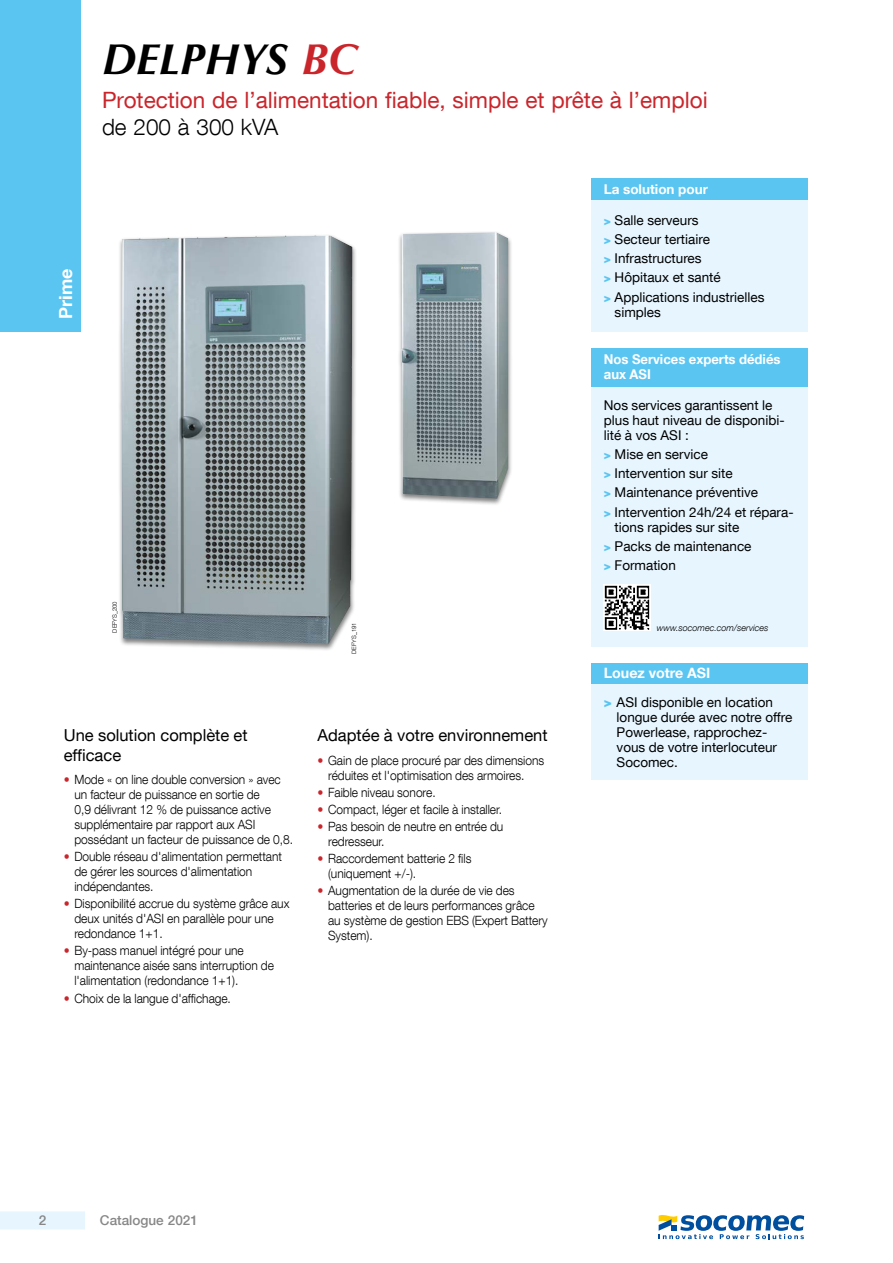
<style>
.page{position:relative;width:893px;height:1263px;background:#fff}
.page>*{position:absolute;margin:0;border:0;box-sizing:border-box;transform-origin:0 0}
.t1{font:italic 700 43.5px "Optima LT Std";color:#000}
.t2{font:22.5px "Helvetica Neue LT Com";color:#ca252b}
.t3{font:300 22.5px "Helvetica Neue LT Com";color:#000}
.t4{font:700 18px "Helvetica Neue LT Com";color:#fff}
.t5{font:16.5px/19.5px "Helvetica Neue LT Com";color:#000}
.t6{font:700 14.25px "Helvetica Neue LT Com";color:#fff}
.t7{font:13.5px/19.2px "Helvetica Neue LT Com";color:#000}
.t8{font:700 13.5px/15px "Helvetica Neue LT Com";color:#fff}
.t9{font:500 13.5px "Helvetica Neue LT Com";color:#878787}
.t10{font:300 12.75px/15px "Helvetica Neue LT Com";letter-spacing:-.005em;color:#000;scale:.94 1}
.t11{font:italic 300 9px "Helvetica Neue LT Com";color:#000}
.t12{font:300 6px "Helvetica Neue LT Com";color:#000}
.s1{color:#ca252b}
.s2{font-weight:900;font-size:12px;color:#5bc5f2}
.s3{font-weight:900;color:#5bc5f2}
</style>
<div class="page">
<div style="left:0;top:1211px;width:85px;height:18px;background:#e6f5fe"></div>
<div style="left:0;top:0;width:81px;height:332px;background:#5bc5f2"></div>
<div style="left:591px;top:179px;width:217px;height:153px;background:#e6f5fe"></div>
<div style="left:591px;top:179px;width:217px;height:21px;background:#5bc5f2"></div>
<div style="left:591px;top:349px;width:217px;height:297px;background:#e6f5fe"></div>
<div style="left:591px;top:349px;width:217px;height:38px;background:#5bc5f2"></div>
<img style="left:604px;top:584px;width:47px;height:47px">
<div style="left:398px;top:231px;width:115px;height:275px;background:#000;opacity:.5"></div>
<img style="left:402px;top:232px;width:106px;height:267px">
<div style="left:117px;top:234px;width:240px;height:417px;background:#000;opacity:.5"></div>
<img style="left:122px;top:235px;width:192px;height:363px">
<div style="left:591px;top:663px;width:217px;height:22px;background:#5bc5f2"></div>
<div style="left:591px;top:685px;width:217px;height:95px;background:#e6f5fe"></div>
<svg style="left:659px;top:1215px;width:145px;height:24px"></svg>
<h3 class="t4" style="left:54px;top:319px;width:52px;rotate:-90deg">Prime</h3>
<h1 class="t1" style="left:102px;top:34px;width:257px">DELPHYS <span class="s1">BC</span></h1>
<h2 class="t2" style="left:102px;top:86px;width:607px">Protection de l’alimentation fiable, simple et prête à l’emploi</h2>
<h2 class="t3" style="left:102px;top:114px;width:178px">de 200 à 300 kVA</h2>
<p class="t12" style="left:111px;top:632px;width:33px;rotate:-90deg">DEFYS_200</p>
<p class="t12" style="left:350px;top:654px;width:33px;rotate:-90deg">DEFYS_191</p>
<p class="t8" style="left:604px;top:181px;width:106px">La solution pour</p>
<p class="t7" style="left:604px;top:210px;width:162px"><span class="s2">&gt;</span> Salle serveurs<br><span class="s2">&gt;</span> Secteur tertiaire<br><span class="s2">&gt;</span> Infrastructures<br><span class="s2">&gt;</span> Hôpitaux et santé<br><span class="s2">&gt;</span> Applications industrielles</p>
<p class="t7" style="left:615px;top:302px;width:48px">simples</p>
<p class="t8" style="left:604px;top:351px;width:178px">Nos Services experts dédiés aux ASI</p>
<p class="t7" style="left:604px;top:397px;width:182px;line-height:15px">Nos services garantissent le plus haut niveau de disponibi&shy;lité à vos ASI :</p>
<p class="t7" style="left:604px;top:444px;width:191px"><span class="s2">&gt;</span> Mise en service<br><span class="s2">&gt;</span> Intervention sur site<br><span class="s2">&gt;</span> Maintenance préventive<br><span class="s2">&gt;</span> Intervention 24h/24 et répara-</p>
<p class="t7" style="left:604px;top:517px;width:149px;text-indent:11px">tions rapides sur site<br><span class="s2">&gt;</span> Packs de maintenance <span class="s2">&gt;</span> Formation</p>
<p class="t11" style="left:657px;top:622px;width:113px">www.socomec.com/services</p>
<p class="t5" style="left:64px;top:725px;width:185px">Une solution complète et efficace</p>
<p class="t10" style="left:74px;top:772px;width:234px;text-indent:-11px"><span class="s1">•</span> Mode « on line double conversion » avec un facteur de puissance en sortie de<br>0,9 délivrant 12 % de puissance active supplémentaire par rapport aux ASI possédant un facteur de puissance de 0,8.</p>
<p class="t10" style="left:74px;top:849px;width:222px;text-indent:-11px"><span class="s1">•</span> Double réseau d'alimentation permettant de gérer les sources d'alimentation indépendantes.</p>
<p class="t10" style="left:74px;top:896px;width:230px;text-indent:-11px"><span class="s1">•</span> Disponibilité accrue du système grâce aux deux unités d'ASI en parallèle pour une redondance 1+1.</p>
<p class="t10" style="left:74px;top:943px;width:214px;text-indent:-11px"><span class="s1">•</span> By-pass manuel intégré pour une maintenance aisée sans interruption de l'alimentation (redondance 1+1).</p>
<p class="t10" style="left:64px;top:990px;width:179px"><span class="s1">•</span> Choix de la langue d'affichage.</p>
<p class="t5" style="left:317px;top:725px;width:232px">Adaptée à votre environnement</p>
<p class="t10" style="left:328px;top:752px;width:231px;text-indent:-11px"><span class="s1">•</span> Gain de place procuré par des dimensions réduites et l'optimisation des armoires.</p>
<p class="t10" style="left:317px;top:784px;width:127px"><span class="s1">•</span> Faible niveau sonore.</p>
<p class="t10" style="left:317px;top:801px;width:198px"><span class="s1">•</span> Compact, léger et facile à installer.</p>
<p class="t10" style="left:328px;top:819px;width:188px;text-indent:-11px"><span class="s1">•</span> Pas besoin de neutre en entrée du redresseur.</p>
<p class="t10" style="left:328px;top:851px;width:154px;text-indent:-11px"><span class="s1">•</span> Raccordement batterie 2 fils (uniquement +/-).</p>
<p class="t10" style="left:328px;top:883px;width:235px;text-indent:-11px"><span class="s1">•</span> Augmentation de la durée de vie des batteries et de leurs performances grâce au système de gestion EBS (Expert Battery<br>System).</p>
<p class="t6" style="left:604px;top:663px;width:108px">Louez votre ASI</p>
<p class="t7" style="left:617px;top:694px;width:177px;line-height:15px;text-indent:-13px"><span class="s3">&gt;</span> ASI disponible en location longue durée avec notre offre<br>Powerlease, rapprochez&shy;vous de votre interlocuteur<br>Socomec.</p>
<p class="t9" style="left:39px;top:1212px;width:9px">2</p>
<p class="t9" style="left:100px;top:1212px;width:99px">Catalogue 2021</p>
</div>
